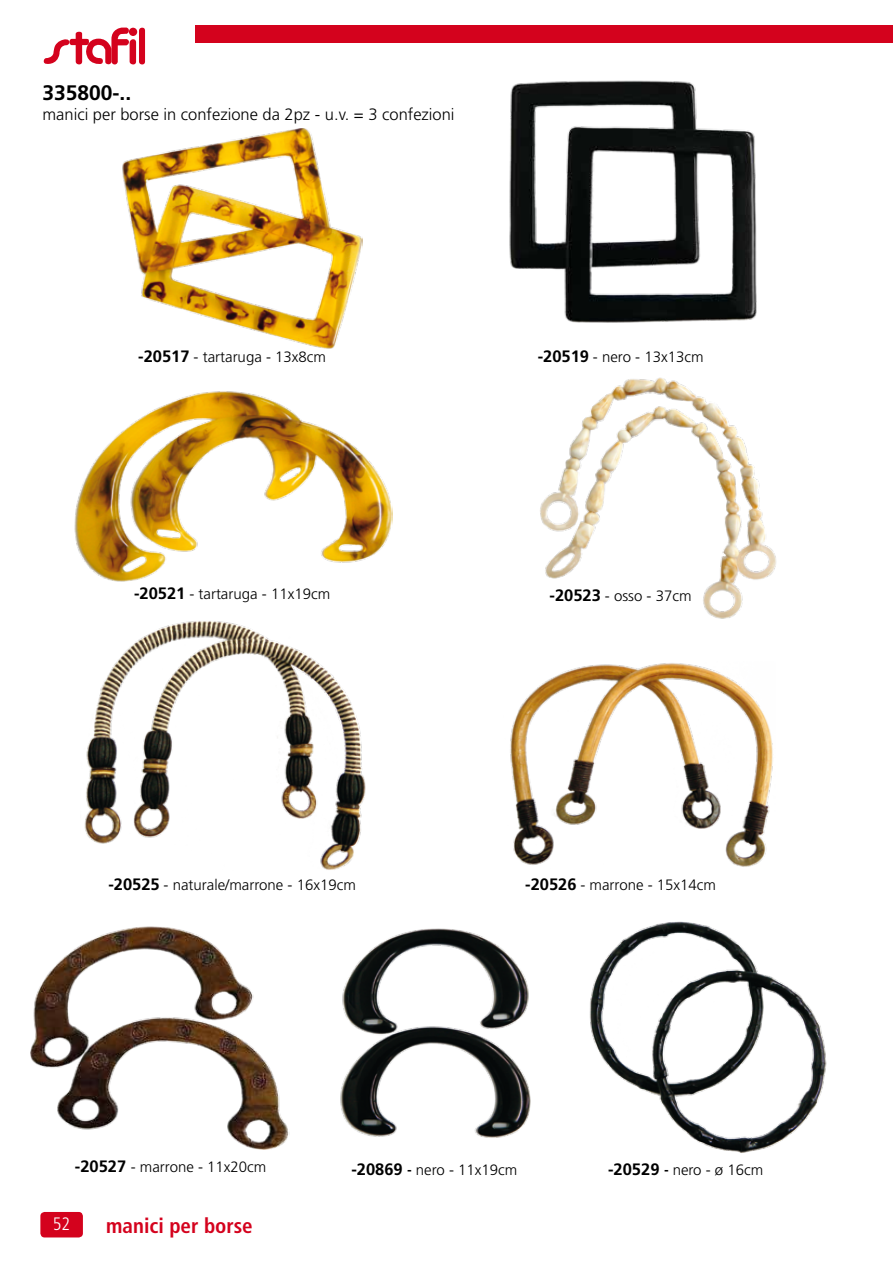
<style>
.page{position:relative;width:893px;height:1263px;background:#fff}
.page>*{position:absolute;margin:0;border:0;box-sizing:border-box;transform-origin:0 0}
.t1{font:700 condensed 21px "Frutiger LT Std";color:#d4021d}
.t2{font:700 21px "Frutiger LT Std";color:#000}
.t3{font:300 condensed 18px "Frutiger LT Std";color:#fff}
.t4{font:300 16.5px "Frutiger LT Std";color:#000}
.t5{font:300 15px "Frutiger LT Std";color:#000}
.s1{font-weight:700;font-size:16.5px}
.s2{font-weight:700;font-stretch:condensed}
</style>
<div class="page">
<div style="left:40px;top:1212px;width:43px;height:25px;background:#d4021d;border-radius:4px"></div>
<div style="left:196px;top:26px;width:697px;height:17px;background:#d4021d"></div>
<div style="left:129px;top:28px;width:8px;height:8px;background:#d4021d;border-radius:50%"></div>
<svg style="left:44px;top:39px;width:25px;height:25px"></svg>
<div style="left:139px;top:28px;width:6px;height:36px;background:#d4021d;border-radius:3px"></div>
<div style="left:130px;top:39px;width:6px;height:25px;background:#d4021d;border-radius:3px"></div>
<svg style="left:76px;top:28px;width:53px;height:37px"></svg>
<div style="left:69px;top:39px;width:20px;height:6px;background:#d4021d;border-radius:3px"></div>
<img style="left:122px;top:129px;width:240px;height:220px">
<img style="left:509px;top:80px;width:248px;height:243px">
<img style="left:74px;top:391px;width:318px;height:191px">
<img style="left:540px;top:377px;width:236px;height:242px">
<img style="left:84px;top:621px;width:282px;height:249px">
<img style="left:510px;top:663px;width:263px;height:204px">
<img style="left:30px;top:926px;width:259px;height:224px">
<img style="left:589px;top:921px;width:238px;height:232px">
<img style="left:340px;top:928px;width:191px;height:210px">
<h1 class="t2" style="left:43px;top:80px;width:90px">335800-..</h1>
<p class="t4" style="left:43px;top:104px;width:414px">manici per borse in confezione da 2pz - u.v. = 3 confezioni</p>
<p class="t5" style="left:138px;top:348px;width:189px"><span class="s1">-20517</span> - tartaruga - 13x8cm</p>
<p class="t5" style="left:134px;top:585px;width:198px"><span class="s1">-20521</span> - tartaruga - 11x19cm</p>
<p class="t5" style="left:538px;top:348px;width:167px"><span class="s1">-20519</span> - nero - 13x13cm</p>
<p class="t5" style="left:550px;top:587px;width:143px"><span class="s1">-20523</span> - osso - 37cm</p>
<p class="t5" style="left:108px;top:876px;width:249px"><span class="s1">-20525</span> - naturale/marrone - 16x19cm</p>
<p class="t5" style="left:525px;top:876px;width:192px"><span class="s1">-20526</span> - marrone - 15x14cm</p>
<p class="t5" style="left:75px;top:1158px;width:193px"><span class="s1">-20527</span> - marrone - 11x20cm</p>
<p class="t5" style="left:608px;top:1161px;width:157px"><span class="s1">-20529</span> <span class="s2">-</span> nero - ø 16cm</p>
<p class="t5" style="left:351px;top:1161px;width:167px"><span class="s1">-20869</span> <span class="s2">-</span> nero - 11x19cm</p>
<p class="t3" style="left:53px;top:1213px;width:19px">52</p>
<h1 class="t1" style="left:106px;top:1213px;width:148px">manici per borse</h1>
</div>
